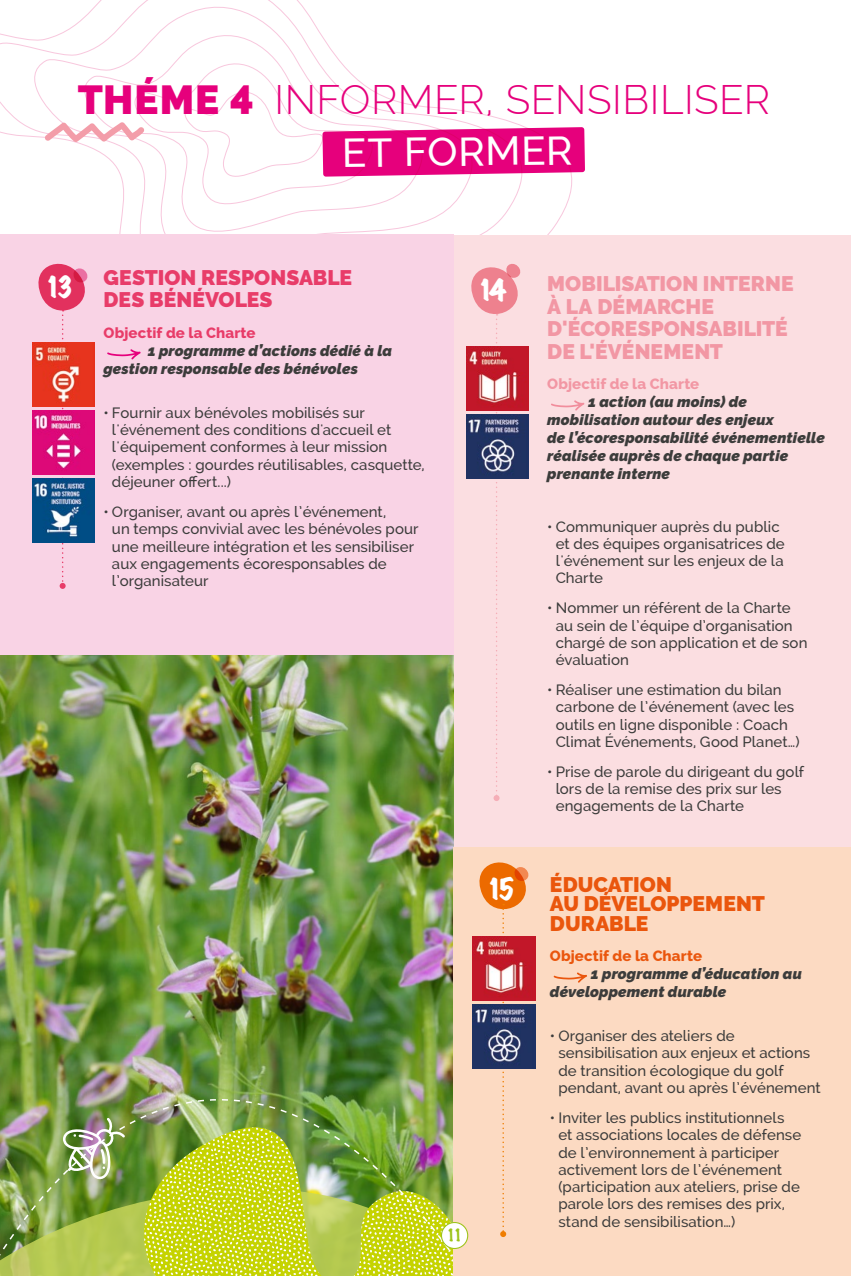
<style>
.page{position:relative;width:851px;height:1276px;background:#fff}
.page>*{position:absolute;margin:0;border:0;box-sizing:border-box;transform-origin:0 0}
.t1{font:300 40.35px "Raleway";letter-spacing:.01em;color:#e6007c}
.t2{font:500 40.35px "Raleway";color:#fff}
.t3{font:expanded 25.95px "Marker Felt";color:#fff}
.t4{font:900 21px/22.5px "Raleway";letter-spacing:.005em;color:#f297a4}
.t5{font:900 21px/19.5px "Raleway";color:#ea560d}
.t6{font:900 21px/22.5px "Raleway";letter-spacing:.005em;color:#e83c69}
.t7{font:100 15.6px "Marker Felt";color:#9dc41a}
.t8{font:500 15px/17.2px "Raleway";letter-spacing:.005em;color:#3c3c3b}
.t9{font:italic 900 15px/18px "Raleway";letter-spacing:.01em;color:#3c3c3b}
.t10{font:800 15px "Raleway";letter-spacing:.01em;color:#e83c69}
.t11{font:800 15px "Raleway";letter-spacing:.01em;color:#f297a4}
.t12{font:800 15px "Raleway";letter-spacing:.01em;color:#ea560d}
.s1{font-weight:900}
</style>
<div class="page">
<svg style="left:0;top:0;width:573px;height:235px"></svg>
<div style="left:453px;top:235px;width:397px;height:612px;background:#fbdee1"></div>
<div style="left:0;top:234px;width:453px;height:584px;background:#f9d3e5"></div>
<svg style="left:45px;top:122px;width:99px;height:20px"></svg>
<svg style="left:322px;top:127px;width:263px;height:50px"></svg>
<svg style="left:107px;top:349px;width:34px;height:10px"></svg>
<img style="left:6px;top:605px;width:448px;height:671px">
<svg style="left:0;top:1242px;width:118px;height:34px"></svg>
<svg style="left:551px;top:400px;width:33px;height:10px"></svg>
<div style="left:453px;top:847px;width:397px;height:429px;background:#fcdac2"></div>
<svg style="left:553px;top:972px;width:34px;height:10px"></svg>
<svg style="left:32px;top:263px;width:63px;height:326px"></svg>
<img style="left:32px;top:343px;width:62px;height:63px">
<img style="left:32px;top:410px;width:62px;height:64px">
<img style="left:32px;top:478px;width:62px;height:64px">
<svg style="left:466px;top:264px;width:62px;height:537px"></svg>
<img style="left:466px;top:347px;width:62px;height:64px">
<img style="left:466px;top:415px;width:62px;height:63px">
<svg style="left:468px;top:862px;width:68px;height:375px"></svg>
<img style="left:472px;top:936px;width:63px;height:64px">
<img style="left:472px;top:1004px;width:63px;height:64px">
<div style="left:441px;top:1222px;width:26px;height:26px;background:#fff;border-radius:50%"></div>
<div style="left:441px;top:1222px;width:27px;height:27px;border:1px solid #9dc41a;border-radius:50%"></div>
<h1 class="t1" style="left:78px;top:76px;width:693px"><span class="s1">THÉME 4</span> INFORMER, SENSIBILISER</h1>
<h1 class="t2" style="left:341px;top:130px;width:232px;rotate:-1deg">ET FORMER</h1>
<h2 class="t3" style="left:44px;top:266px;width:30px">13</h2>
<h3 class="t6" style="left:103px;top:266px;width:250px">GESTION RESPONSABLE<br>DES BÉNÉVOLES</h3>
<p class="t10" style="left:103px;top:324px;width:154px">Objectif de la Charte</p>
<p class="t9" style="left:103px;top:342px;width:290px;text-indent:44px">1 programme d’actions dédié à la gestion responsable des bénévoles</p>
<p class="t8" style="left:112px;top:404px;width:314px;text-indent:-9px">• Fournir aux bénévoles mobilisés sur l'événement des conditions d'accueil et l'équipement conformes à leur mission (exemples : gourdes réutilisables, casquette, déjeuner offert...)</p>
<p class="t8" style="left:112px;top:503px;width:308px;text-indent:-9px">• Organiser, avant ou après l’événement,<br>un temps convivial avec les bénévoles pour une meilleure intégration et les sensibiliser aux engagements écoresponsables de l’organisateur</p>
<h2 class="t3" style="left:477px;top:270px;width:30px">14</h2>
<h3 class="t4" style="left:547px;top:272px;width:248px">MOBILISATION INTERNE<br>À LA DÉMARCHE<br>D'ÉCORESPONSABILITÉ<br>DE L'ÉVÉNEMENT</h3>
<p class="t11" style="left:547px;top:375px;width:154px">Objectif de la Charte</p>
<p class="t9" style="left:547px;top:393px;width:279px;text-indent:41px">1 action (au moins) de mobilisation autour des enjeux<br>de l’écoresponsabilité événementielle réalisée auprès de chaque partie prenante interne</p>
<p class="t8" style="left:555px;top:518px;width:230px;text-indent:-9px">• Communiquer auprès du public et des équipes organisatrices de l'événement sur les enjeux de la<br>Charte</p>
<p class="t8" style="left:555px;top:599px;width:253px;text-indent:-9px">• Nommer un référent de la Charte au sein de l’équipe d’organisation chargé de son application et de son évaluation</p>
<p class="t8" style="left:555px;top:681px;width:245px;text-indent:-9px">• Réaliser une estimation du bilan carbone de l’événement (avec les outils en ligne disponible : Coach Climat Événements, Good Planet…)</p>
<p class="t8" style="left:555px;top:763px;width:250px;text-indent:-9px">• Prise de parole du dirigeant du golf lors de la remise des prix sur les engagements de la Charte</p>
<h2 class="t3" style="left:486px;top:869px;width:30px">15</h2>
<p class="t7" style="left:446px;top:1222px;width:17px">11</p>
<h3 class="t5" style="left:550px;top:874px;width:216px">ÉDUCATION<br>AU DÉVELOPPEMENT<br>DURABLE</h3>
<p class="t12" style="left:550px;top:947px;width:154px">Objectif de la Charte</p>
<p class="t9" style="left:550px;top:965px;width:253px;text-indent:41px">1 programme d’éducation au développement durable</p>
<p class="t8" style="left:558px;top:1027px;width:264px;text-indent:-9px">• Organiser des ateliers de sensibilisation aux enjeux et actions de transition écologique du golf pendant, avant ou après l’événement</p>
<p class="t8" style="left:558px;top:1109px;width:244px;text-indent:-9px">• Inviter les publics institutionnels et associations locales de défense de l’environnement à participer activement lors de l’événement (participation aux ateliers, prise de parole lors des remises des prix, stand de sensibilisation…)</p>
</div>
